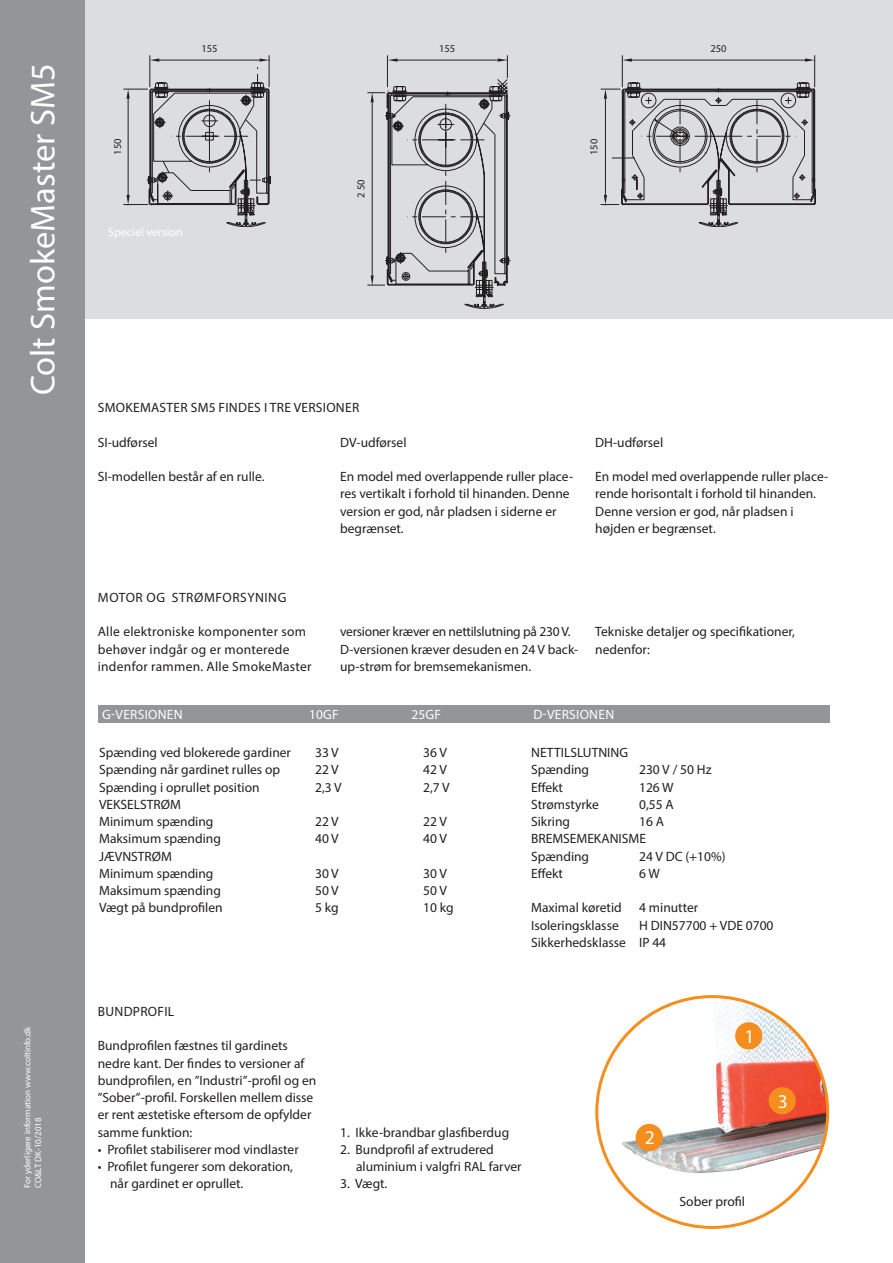
<style>
.page{position:relative;width:893px;height:1263px;background:#fff}
.page>*{position:absolute;margin:0;border:0;box-sizing:border-box;transform-origin:0 0}
.Kop_rechtslijnend{font:34.5px "Myriad Pro";color:#fff}
.Body_tekst_kop{font:19.5px "Myriad Pro";color:#fff}
.Body_tekst{font:13.5px/17.2px "Myriad Pro";color:#231f20}
.Body_tekst-2{font:13.5px/17.2px "Myriad Pro";letter-spacing:.02em;color:#231f20}
.Body_tekst_kop-2{font:13.5px "Myriad Pro";letter-spacing:.02em;color:#231f20}
.Body_tekst_kop-3{font:13.5px "Myriad Pro";letter-spacing:.02em;color:#fff}
.Body_tekst_kop-4{font:13.5px "Myriad Pro";letter-spacing:.04em;color:#231f20}
.Kop_rechtslijnend-2{font:12px "Myriad Pro";color:#fff}
.t1{font:10.5px "Myriad Pro";color:#231f20}
.Normaal{font:9px "Myriad Pro";color:#fff}
</style>
<div class="page">
<div style="left:0;top:0;width:85px;height:1263px;background:#939598"></div>
<div style="left:85px;top:0;width:808px;height:319px;background:#dcdddf"></div>
<svg style="left:123px;top:55px;width:148px;height:172px"></svg>
<svg style="left:367px;top:55px;width:143px;height:254px"></svg>
<hr style="left:814px;top:55px;width:1px;height:32px;background:#231f20">
<hr style="left:622px;top:55px;width:1px;height:32px;background:#231f20">
<svg style="left:601px;top:58px;width:215px;height:169px"></svg>
<img style="left:622px;top:996px;width:206px;height:177px">
<div style="left:735px;top:1022px;width:27px;height:27px;background:#f68e1e;border-radius:50%"></div>
<div style="left:636px;top:1124px;width:27px;height:27px;background:#f68e1e;border-radius:50%"></div>
<div style="left:769px;top:1087px;width:27px;height:27px;background:#f68e1e;border-radius:50%"></div>
<div style="left:98px;top:705px;width:731px;height:17px;background:#939598"></div>
<p class="Kop_rechtslijnend" style="left:22px;top:395px;width:333px;rotate:-90deg">Colt SmokeMaster SM5</p>
<p class="Normaal" style="left:22px;top:1188px;width:163px;rotate:-90deg">For yderligere information www.coltinfo.dk</p>
<p class="Normaal" style="left:33px;top:1188px;width:72px;rotate:-90deg">CO&amp;LT DK-10/2018</p>
<p class="t1" style="left:201px;top:42px;width:18px">155</p>
<p class="t1" style="left:439px;top:42px;width:18px">155</p>
<p class="t1" style="left:710px;top:42px;width:18px">250</p>
<p class="t1" style="left:111px;top:155px;width:18px;rotate:-90deg">150</p>
<p class="Kop_rechtslijnend-2" style="left:108px;top:224px;width:76px">Speciel version</p>
<p class="t1" style="left:355px;top:198px;width:20px;rotate:-90deg">2 50</p>
<p class="t1" style="left:587px;top:155px;width:18px;rotate:-90deg">150</p>
<p class="Body_tekst_kop-2" style="left:98px;top:399px;width:263px">SMOKEMASTER SM5 FINDES I TRE VERSIONER</p>
<p class="Body_tekst" style="left:98px;top:433px;width:61px">SI-udførsel</p>
<p class="Body_tekst" style="left:98px;top:468px;width:168px">SI-modellen består af en rulle.</p>
<p class="Body_tekst" style="left:340px;top:433px;width:68px">DV-udførsel</p>
<p class="Body_tekst" style="left:340px;top:468px;width:234px">En model med overlappende ruller place&shy;res vertikalt i forhold til hinanden. Denne version er god, når pladsen i siderne er begrænset.</p>
<p class="Body_tekst" style="left:595px;top:433px;width:69px">DH-udførsel</p>
<p class="Body_tekst" style="left:595px;top:468px;width:234px">En model med overlappende ruller place&shy;rende horisontalt i forhold til hinanden.<br>Denne version er god, når pladsen i højden er begrænset.</p>
<p class="Body_tekst_kop-4" style="left:98px;top:589px;width:190px">MOTOR OG STRØMFORSYNING</p>
<p class="Body_tekst-2" style="left:98px;top:623px;width:215px">Alle elektroniske komponenter som behøver indgår og er monterede indenfor rammen. Alle SmokeMaster</p>
<p class="Body_tekst" style="left:340px;top:623px;width:240px">versioner kræver en nettilslutning på 230 V.<br>D-versionen kræver desuden en 24 V back&shy;up-strøm for bremsemekanismen.</p>
<p class="Body_tekst" style="left:595px;top:623px;width:201px">Tekniske detaljer og specifikationer, nedenfor:</p>
<p class="Body_tekst_kop-3" style="left:102px;top:706px;width:82px">G-VERSIONEN</p>
<p class="Body_tekst_kop-3" style="left:309px;top:706px;width:31px">10GF</p>
<p class="Body_tekst_kop-3" style="left:411px;top:706px;width:31px">25GF</p>
<p class="Body_tekst" style="left:99px;top:744px;width:193px">Spænding ved blokerede gardiner</p>
<p class="Body_tekst" style="left:315px;top:744px;width:25px">33 V</p>
<p class="Body_tekst" style="left:423px;top:744px;width:25px">36 V</p>
<p class="Body_tekst" style="left:531px;top:744px;width:98px">NETTILSLUTNING</p>
<p class="Body_tekst" style="left:99px;top:761px;width:183px">Spænding når gardinet rulles op</p>
<p class="Body_tekst" style="left:315px;top:761px;width:25px">22 V</p>
<p class="Body_tekst" style="left:423px;top:761px;width:25px">42 V</p>
<p class="Body_tekst" style="left:531px;top:761px;width:60px">Spænding</p>
<p class="Body_tekst" style="left:639px;top:761px;width:74px">230 V / 50 Hz</p>
<p class="Body_tekst" style="left:99px;top:778px;width:162px">Spænding i oprullet position</p>
<p class="Body_tekst" style="left:315px;top:778px;width:28px">2,3 V</p>
<p class="Body_tekst" style="left:423px;top:778px;width:28px">2,7 V</p>
<p class="Body_tekst" style="left:531px;top:778px;width:33px">Effekt</p>
<p class="Body_tekst" style="left:639px;top:778px;width:36px">126 W</p>
<p class="Body_tekst" style="left:99px;top:795px;width:83px">VEKSELSTRØM</p>
<p class="Body_tekst" style="left:531px;top:795px;width:69px">Strømstyrke</p>
<p class="Body_tekst" style="left:639px;top:795px;width:36px">0,55 A</p>
<p class="Body_tekst" style="left:99px;top:813px;width:116px">Minimum spænding</p>
<p class="Body_tekst" style="left:315px;top:813px;width:25px">22 V</p>
<p class="Body_tekst" style="left:423px;top:813px;width:25px">22 V</p>
<p class="Body_tekst" style="left:531px;top:813px;width:41px">Sikring</p>
<p class="Body_tekst" style="left:639px;top:813px;width:26px">16 A</p>
<p class="Body_tekst" style="left:99px;top:830px;width:123px">Maksimum spænding</p>
<p class="Body_tekst" style="left:315px;top:830px;width:25px">40 V</p>
<p class="Body_tekst" style="left:423px;top:830px;width:25px">40 V</p>
<p class="Body_tekst" style="left:531px;top:830px;width:116px">BREMSEMEKANISME</p>
<p class="Body_tekst" style="left:99px;top:847px;width:74px">JÆVNSTRØM</p>
<p class="Body_tekst" style="left:531px;top:847px;width:60px">Spænding</p>
<p class="Body_tekst" style="left:639px;top:847px;width:88px">24 V DC (+10%)</p>
<p class="Body_tekst" style="left:99px;top:864px;width:116px">Minimum spænding</p>
<p class="Body_tekst" style="left:315px;top:864px;width:25px">30 V</p>
<p class="Body_tekst" style="left:423px;top:864px;width:25px">30 V</p>
<p class="Body_tekst" style="left:531px;top:864px;width:33px">Effekt</p>
<p class="Body_tekst" style="left:639px;top:864px;width:22px">6 W</p>
<p class="Body_tekst" style="left:99px;top:882px;width:123px">Maksimum spænding</p>
<p class="Body_tekst" style="left:315px;top:882px;width:25px">50 V</p>
<p class="Body_tekst" style="left:423px;top:882px;width:25px">50 V</p>
<p class="Body_tekst" style="left:99px;top:899px;width:125px">Vægt på bundprofilen</p>
<p class="Body_tekst" style="left:315px;top:899px;width:25px">5 kg</p>
<p class="Body_tekst" style="left:423px;top:899px;width:32px">10 kg</p>
<p class="Body_tekst" style="left:531px;top:899px;width:92px">Maximal køretid</p>
<p class="Body_tekst" style="left:639px;top:899px;width:61px">4 minutter</p>
<p class="Body_tekst" style="left:531px;top:916px;width:89px">Isoleringsklasse</p>
<p class="Body_tekst" style="left:639px;top:916px;width:136px">H DIN57700 + VDE 0700</p>
<p class="Body_tekst" style="left:531px;top:933px;width:137px">Sikkerhedsklasse IP 44</p>
<p class="Body_tekst_kop-3" style="left:533px;top:706px;width:82px">D-VERSIONEN</p>
<p class="Body_tekst_kop-2" style="left:98px;top:1003px;width:78px">BUNDPROFIL</p>
<p class="Body_tekst" style="left:98px;top:1037px;width:220px">Bundprofilen fæstnes til gardinets nedre kant. Der findes to versioner af bundprofilen, en ”Industri”-profil og en ”Sober”-profil. Forskellen mellem disse er rent æstetiske eftersom de opfylder samme funktion:</p>
<p class="Body_tekst" style="left:98px;top:1140px;width:202px">• Profilet stabiliserer mod vindlaster</p>
<p class="Body_tekst" style="left:110px;top:1158px;width:184px;text-indent:-12px">• Profilet fungerer som dekoration, når gardinet er oprullet.</p>
<p class="Body_tekst" style="left:340px;top:1123px;width:171px">1. Ikke-brandbar glasfiberdug</p>
<p class="Body_tekst" style="left:356px;top:1140px;width:167px;text-indent:-16px">2. Bundprofil af extrudered aluminium i valgfri RAL farver</p>
<p class="Body_tekst" style="left:340px;top:1175px;width:49px">3. Vægt.</p>
<p class="Body_tekst_kop" style="left:744px;top:1024px;width:12px">1</p>
<p class="Body_tekst_kop" style="left:645px;top:1126px;width:12px">2</p>
<p class="Body_tekst" style="left:679px;top:1192px;width:67px">Sober profil</p>
<p class="Body_tekst_kop" style="left:778px;top:1089px;width:12px">3</p>
</div>
